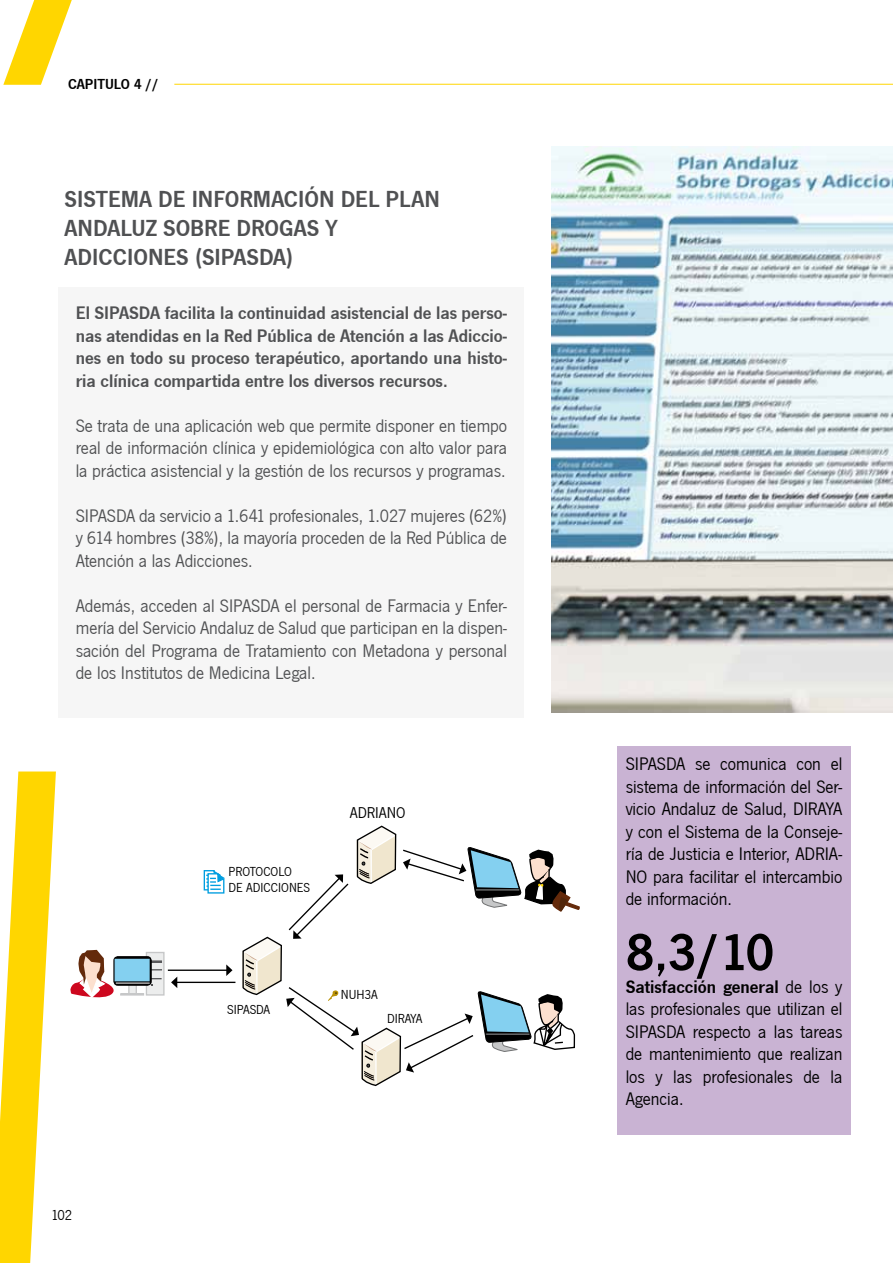
<style>
.page{position:relative;width:893px;height:1263px;background:#fff}
.page>*{position:absolute;margin:0;border:0;box-sizing:border-box;transform-origin:0 0}
.t1{font:54px "News Got T Dem";color:#000}
.t2{font:24px/28.8px "News Got T Dem";color:#505153}
.t3{font:18.75px/22.5px "News Got T";color:#505153;text-align:justify}
.t4{font:18.75px/22.5px "News Got T";color:#000;text-align:justify}
.t5{font:18.75px/22.5px "News Got T Dem";color:#505153;text-align:justify}
.t6{font:18.75px "News Got T Dem";color:#000}
.t7{font:16.2px "News Got T";color:#000}
.t8{font:15px "News Got T Dem";color:#000}
.t9{font:15px "News Got T";color:#000}
.t10{font:13.5px/16.2px "News Got T";color:#000}
.s1{font-family:"News Got T"}
</style>
<div class="page">
<svg style="left:3px;top:0;width:69px;height:85px"></svg>
<svg style="left:0;top:771px;width:56px;height:492px"></svg>
<div style="left:59px;top:287px;width:465px;height:431px;background:#f6f6f6"></div>
<div style="left:617px;top:746px;width:234px;height:389px;background:#c9b3d3"></div>
<hr style="left:168px;top:969px;width:59px;height:2px;background:#000">
<hr style="left:177px;top:982px;width:58px;height:1px;background:#000">
<svg style="left:171px;top:977px;width:6px;height:11px"></svg>
<div style="left:146px;top:952px;width:19px;height:43px;background:#eceded;border:1px solid #c6c7c8"></div>
<svg style="left:152px;top:960px;width:10px;height:3px"></svg>
<svg style="left:151px;top:978px;width:11px;height:8px"></svg>
<svg style="left:114px;top:957px;width:37px;height:28px"></svg>
<div style="left:113px;top:956px;width:39px;height:30px;border:1px solid #000;border-radius:4px"></div>
<div style="left:115px;top:959px;width:35px;height:22px;background:#84d0f0;border:1px solid #84d0f0"></div>
<svg style="left:70px;top:950px;width:73px;height:48px"></svg>
<div style="left:120px;top:993px;width:24px;height:2px;border:1px solid #c6c7c8"></div>
<hr style="left:116px;top:983px;width:34px;height:1px;background:#fff">
<svg style="left:203px;top:825px;width:377px;height:262px"></svg>
<img style="left:552px;top:147px;width:341px;height:565px">
<hr style="left:174px;top:84px;width:719px;height:1px;background:#ffd600">
<p class="t8" style="left:68px;top:74px;width:92px">CAPITULO 4 //</p>
<p class="t2" style="left:65px;top:184px;width:377px">SISTEMA DE INFORMACIÓN DEL PLAN<br>ANDALUZ SOBRE DROGAS Y<br>ADICCIONES (SIPASDA)</p>
<p class="t5" style="left:76px;top:301px;width:433px">El SIPASDA facilita la continuidad asistencial de las perso&shy;nas atendidas en la Red Pública de Atención a las Adiccio&shy;nes en todo su proceso terapéutico, aportando una histo&shy;ria clínica compartida entre los diversos recursos.</p>
<p class="t3" style="left:76px;top:413px;width:433px">Se trata de una aplicación web que permite disponer en tiempo real de información clínica y epidemiológica con alto valor para la práctica asistencial y la gestión de los recursos y programas.</p>
<p class="t3" style="left:76px;top:503px;width:433px">SIPASDA da servicio a 1.641 profesionales, 1.027 mujeres (62%) y 614 hombres (38%), la mayoría proceden de la Red Pública de Atención a las Adicciones.</p>
<p class="t3" style="left:76px;top:593px;width:433px">Además, acceden al SIPASDA el personal de Farmacia y Enfer&shy;mería del Servicio Andaluz de Salud que participan en la dispen&shy;sación del Programa de Tratamiento con Metadona y personal de los Institutos de Medicina Legal.</p>
<p class="t9" style="left:51px;top:1205px;width:23px">102</p>
<p class="t10" style="left:229px;top:863px;width:83px">PROTOCOLO<br>DE ADICCIONES</p>
<p class="t7" style="left:350px;top:801px;width:57px">ADRIANO</p>
<p class="t10" style="left:227px;top:1001px;width:44px">SIPASDA</p>
<p class="t10" style="left:341px;top:985px;width:38px">NUH3A</p>
<p class="t10" style="left:387px;top:1009px;width:37px">DIRAYA</p>
<p class="t4" style="left:626px;top:752px;width:218px">SIPASDA se comunica con el sistema de información del Ser&shy;vicio Andaluz de Salud, DIRAYA y con el Sistema de la Conseje&shy;ría de Justicia e Interior, ADRIA-NO para facilitar el intercambio de información.</p>
<h1 class="t1" style="left:626px;top:916px;width:150px">8,3/10</h1>
<p class="t6" style="left:626px;top:974px;width:218px">Satisfacción general <span class="s1">de los y</span></p>
<p class="t4" style="left:626px;top:997px;width:218px">las profesionales que utilizan el SIPASDA respecto a las tareas de mantenimiento que realizan los y las profesionales de la Agencia.</p>
</div>
